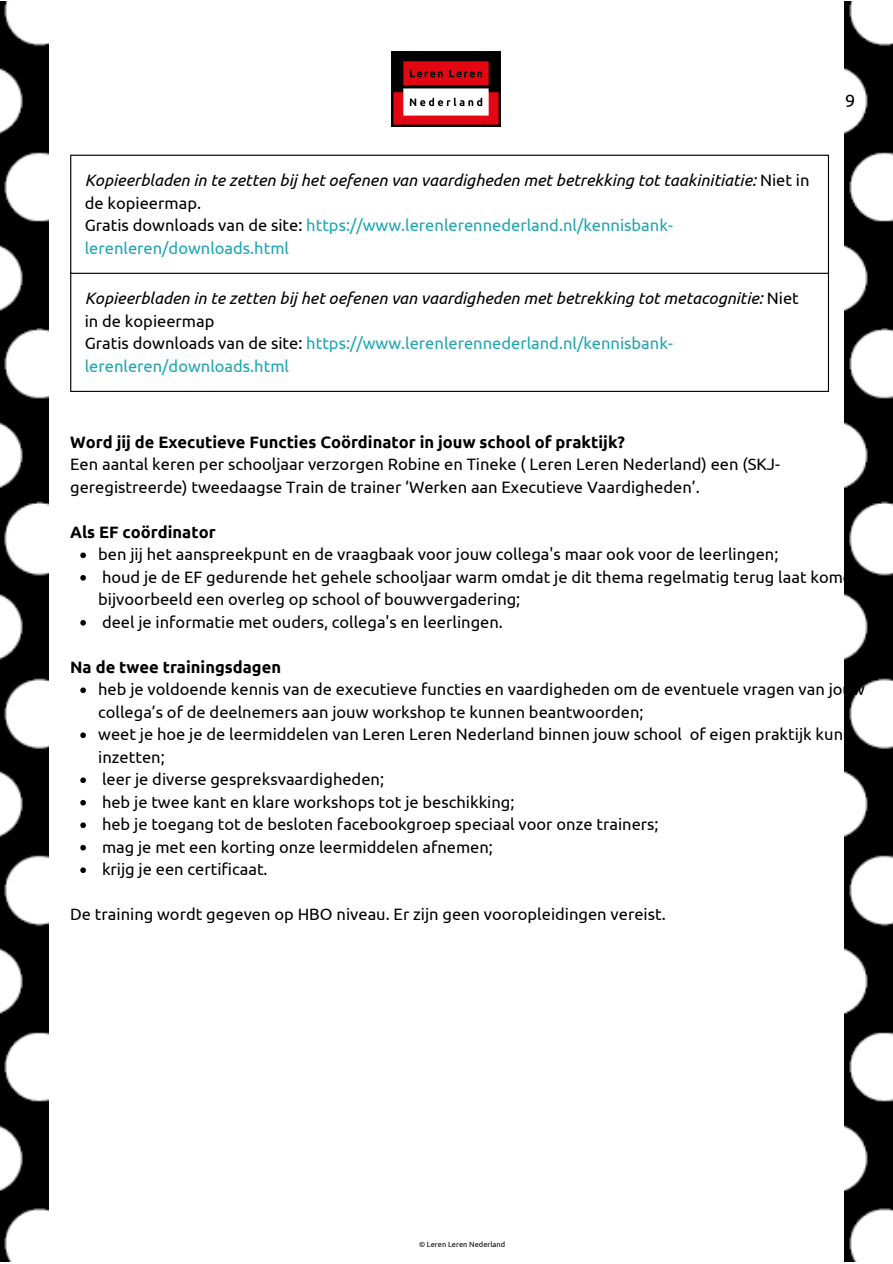
<style>
.page{position:relative;width:893px;height:1264px;background:#fff}
.page>*{position:absolute;margin:0;border:0;box-sizing:border-box;transform-origin:0 0}
.t1{font:18px "Ubuntu";color:#000}
.t2{font:16.5px/22.5px "Ubuntu";color:#000}
.t3{font:italic 16.5px/22.5px "Ubuntu";color:#000}
.t4{font:700 16.5px "Ubuntu";color:#000}
.t5{font:7.5px "Ubuntu";color:#000}
.s1{font-style:normal}
.s2{font-style:normal;color:#1da6b2}
</style>
<div class="page">
<img style="left:844px;top:1px;width:48px;height:1260px">
<img style="left:0;top:1px;width:48px;height:1260px">
<img style="left:391px;top:51px;width:110px;height:76px">
<hr style="left:70px;top:156px;width:1px;height:235px;background:#000">
<hr style="left:827px;top:156px;width:2px;height:235px;background:#000">
<hr style="left:70px;top:155px;width:759px;height:1px;background:#000">
<hr style="left:70px;top:273px;width:759px;height:1px;background:#000">
<hr style="left:70px;top:391px;width:759px;height:1px;background:#000">
<svg style="left:80px;top:552px;width:6px;height:6px"></svg>
<svg style="left:80px;top:575px;width:6px;height:5px"></svg>
<svg style="left:80px;top:620px;width:6px;height:5px"></svg>
<svg style="left:80px;top:687px;width:6px;height:6px"></svg>
<svg style="left:80px;top:732px;width:6px;height:6px"></svg>
<svg style="left:80px;top:777px;width:6px;height:6px"></svg>
<svg style="left:80px;top:800px;width:6px;height:5px"></svg>
<svg style="left:80px;top:822px;width:6px;height:6px"></svg>
<svg style="left:80px;top:845px;width:6px;height:5px"></svg>
<svg style="left:80px;top:867px;width:6px;height:6px"></svg>
<p class="t3" style="left:85px;top:169px;width:726px">Kopieerbladen in te zetten bij het oefenen van vaardigheden met betrekking tot taakinitiatie: <span class="s1">Niet in de kopieermap.<br>Gratis downloads van de site:</span> <span class="s2">https://www.lerenlerennederland.nl/kennisbank&shy;lerenleren/downloads.html</span></p>
<p class="t3" style="left:85px;top:287px;width:715px">Kopieerbladen in te zetten bij het oefenen van vaardigheden met betrekking tot metacognitie: <span class="s1">Niet in de kopieermap<br>Gratis downloads van de site:</span> <span class="s2">https://www.lerenlerennederland.nl/kennisbank&shy;lerenleren/downloads.html</span></p>
<p class="t4" style="left:70px;top:432px;width:556px">Word jij de Executieve Functies Coördinator in jouw school of praktijk?</p>
<p class="t2" style="left:70px;top:453px;width:711px">Een aantal keren per schooljaar verzorgen Robine en Tineke ( Leren Leren Nederland) een (SKJ&shy;geregistreerde) tweedaagse Train de trainer ‘Werken aan Executieve Vaardigheden’.</p>
<p class="t4" style="left:70px;top:522px;width:147px">Als EF coördinator</p>
<p class="t1" style="left:845px;top:91px;width:12px">9</p>
<p class="t2" style="left:98px;top:543px;width:782px">ben jij het aanspreekpunt en de vraagbaak voor jouw collega's maar ook voor de leerlingen;<br>houd je de EF gedurende het gehele schooljaar warm omdat je dit thema regelmatig terug laat komen in bijvoorbeeld een overleg op school of bouwvergadering;<br>deel je informatie met ouders, collega's en leerlingen.</p>
<p class="t4" style="left:70px;top:657px;width:212px">Na de twee trainingsdagen</p>
<p class="t2" style="left:98px;top:678px;width:768px">heb je voldoende kennis van de executieve functies en vaardigheden om de eventuele vragen van jouw collega’s of de deelnemers aan jouw workshop te kunnen beantwoorden;<br>weet je hoe je de leermiddelen van Leren Leren Nederland binnen jouw school of eigen praktijk kunt inzetten;<br>leer je diverse gespreksvaardigheden;<br>heb je twee kant en klare workshops tot je beschikking;<br>heb je toegang tot de besloten facebookgroep speciaal voor onze trainers;<br>mag je met een korting onze leermiddelen afnemen;<br>krijg je een certificaat.</p>
<p class="t2" style="left:70px;top:902px;width:597px">De training wordt gegeven op HBO niveau. Er zijn geen vooropleidingen vereist.</p>
<p class="t5" style="left:419px;top:1240px;width:88px">© Leren Leren Nederland</p>
</div>
